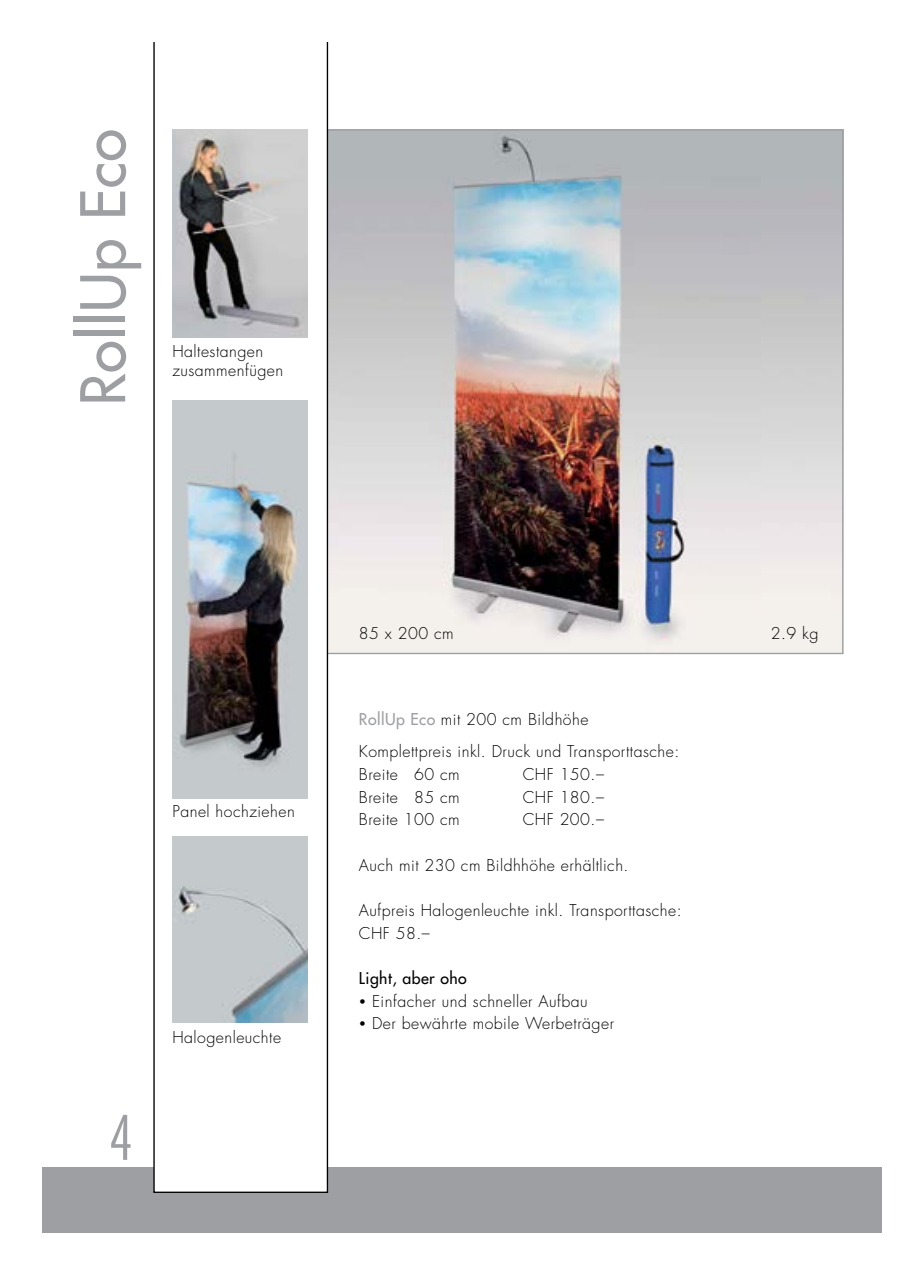
<style>
.page{position:relative;width:924px;height:1275px;background:#fff}
.page>*{position:absolute;margin:0;border:0;box-sizing:border-box;transform-origin:0 0}
.t1{font:59.6px "Futura";letter-spacing:.01em;color:#9d9fa2}
.t2{font:300 condensed 59.6px "Futura";color:#9d9fa2}
.t3{font:300 15.8px/32.6px "Futura";letter-spacing:.03em;color:#000}
.t4{font:15.8px "Futura";letter-spacing:.03em;color:#000}
.s1{font-weight:400;color:#9d9fa2}
.s2{font-size:12px}
</style>
<div class="page">
<img style="left:328px;top:131px;width:513px;height:521px">
<img style="left:339px;top:131px;width:421px;height:521px">
<div style="left:42px;top:1167px;width:839px;height:66px;background:#9d9fa2"></div>
<svg style="left:153px;top:42px;width:175px;height:1151px"></svg>
<img style="left:172px;top:130px;width:135px;height:207px">
<img style="left:172px;top:401px;width:135px;height:397px">
<img style="left:172px;top:837px;width:135px;height:185px">
<h1 class="t1" style="left:64px;top:406px;width:278px;rotate:-90deg">RollUp Eco</h1>
<p class="t3" style="left:172px;top:341px;width:112px;line-height:19.8px">Haltestangen zusammenfügen</p>
<p class="t3" style="left:172px;top:795px;width:124px">Panel hochziehen</p>
<h1 class="t2" style="left:109px;top:1100px;width:26px">4</h1>
<p class="t3" style="left:172px;top:1021px;width:110px">Halogenleuchte</p>
<p class="t3" style="left:358px;top:617px;width:96px">85 x 200 cm</p>
<p class="t3" style="left:770px;top:617px;width:49px">2.9 kg</p>
<p class="t3" style="left:359px;top:703px;width:322px"><span class="s1">RollUp Eco</span> mit 200 cm Bildhöhe<br>Komplettpreis inkl. Druck und Transporttasche:</p>
<p class="t3" style="left:359px;top:758px;width:102px">Breite 60 cm</p>
<p class="t3" style="left:522px;top:758px;width:83px">CHF 150.–</p>
<p class="t3" style="left:359px;top:781px;width:102px">Breite 85 cm</p>
<p class="t3" style="left:522px;top:781px;width:83px">CHF 180.–</p>
<p class="t3" style="left:359px;top:803px;width:102px">Breite 100 cm</p>
<p class="t3" style="left:522px;top:803px;width:83px">CHF 200.–</p>
<p class="t3" style="left:359px;top:849px;width:271px">Auch mit 230 cm Bildhhöhe erhältlich.</p>
<p class="t3" style="left:359px;top:899px;width:324px;line-height:22.6px">Aufpreis Halogenleuchte inkl. Transporttasche:<br>CHF 58.–</p>
<p class="t4" style="left:359px;top:968px;width:109px">Light, aber oho</p>
<p class="t3" style="left:359px;top:985px;width:230px"><span class="s2">•</span> Einfacher und schneller Aufbau</p>
<p class="t3" style="left:359px;top:1007px;width:256px"><span class="s2">•</span> Der bewährte mobile Werbeträger</p>
</div>
